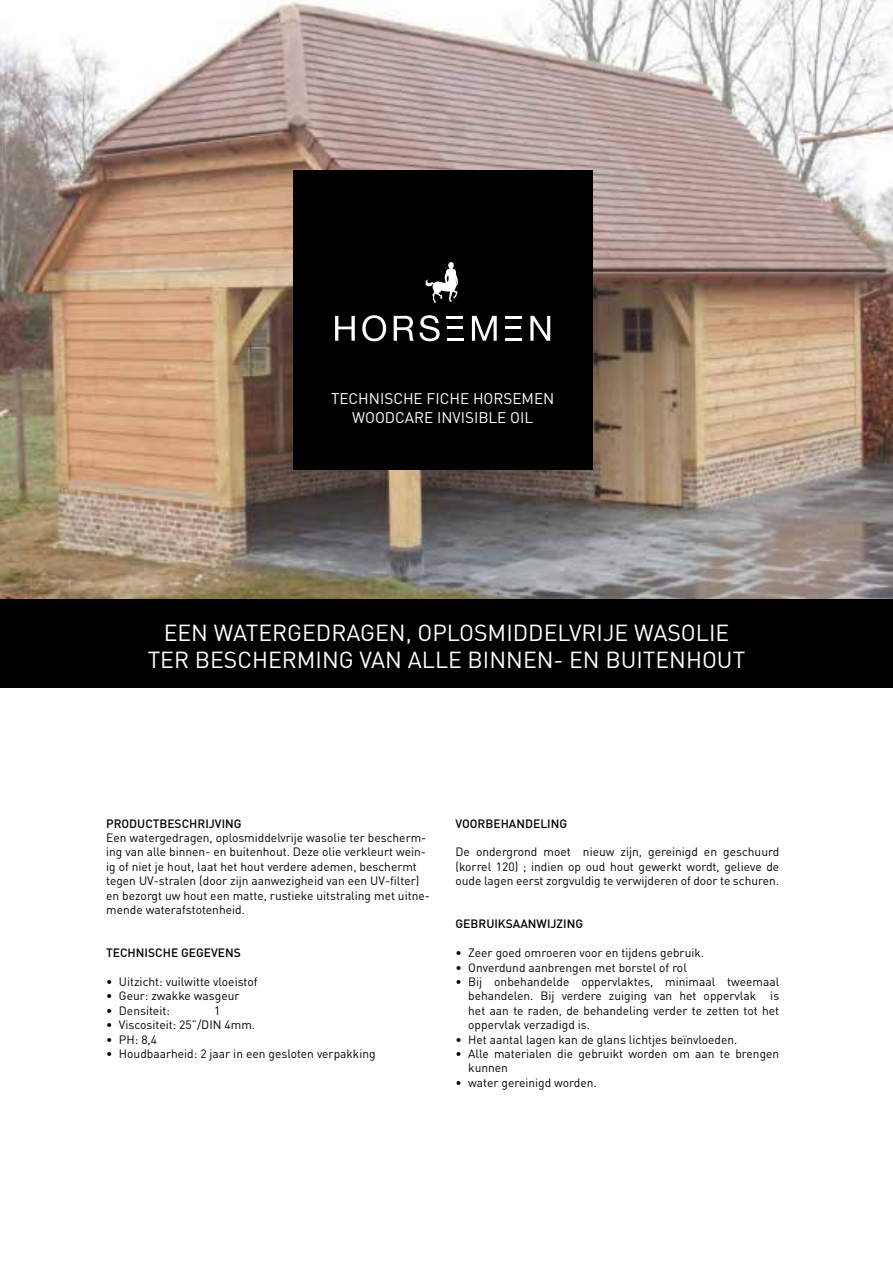
<style>
.page{position:relative;width:893px;height:1263px;background:#fff}
.page>*{position:absolute;margin:0;border:0;box-sizing:border-box;transform-origin:0 0}
.t1{font:22.95px/27.6px "DIN";color:#fff;text-align:center}
.t2{font:15.3px/18.3px "DIN";color:#fff;text-align:center}
.t3{font:12px/14.4px "DIN";color:#000}
.t4{font:500 12px "DIN";color:#000}
</style>
<div class="page">
<div style="left:0;top:584px;width:893px;height:103px;background:#000"></div>
<img style="left:0;top:0;width:893px;height:599px">
<div style="left:293px;top:170px;width:300px;height:300px;background:#000"></div>
<svg style="left:335px;top:316px;width:20px;height:25px"></svg>
<svg style="left:362px;top:315px;width:24px;height:26px"></svg>
<svg style="left:394px;top:316px;width:20px;height:25px"></svg>
<svg style="left:420px;top:315px;width:20px;height:26px"></svg>
<svg style="left:472px;top:316px;width:25px;height:25px"></svg>
<svg style="left:530px;top:316px;width:20px;height:25px"></svg>
<hr style="left:447px;top:338px;width:16px;height:3px;background:#fff">
<svg style="left:447px;top:327px;width:15px;height:2px"></svg>
<hr style="left:447px;top:316px;width:16px;height:3px;background:#fff">
<hr style="left:505px;top:338px;width:17px;height:3px;background:#fff">
<svg style="left:505px;top:327px;width:16px;height:2px"></svg>
<hr style="left:505px;top:316px;width:17px;height:3px;background:#fff">
<svg style="left:425px;top:262px;width:33px;height:41px"></svg>
<p class="t2" style="left:331px;top:389px;width:225px">TECHNISCHE FICHE HORSEMEN<br>WOODCARE INVISIBLE OIL</p>
<h1 class="t1" style="left:148px;top:618px;width:599px">EEN WATERGEDRAGEN, OPLOSMIDDELVRIJE WASOLIE<br>TER BESCHERMING VAN ALLE BINNEN- EN BUITENHOUT</h1>
<p class="t4" style="left:106px;top:815px;width:137px">PRODUCTBESCHRIJVING</p>
<p class="t3" style="left:106px;top:830px;width:325px">Een watergedragen, oplosmiddelvrije wasolie ter bescherm&shy;ing van alle binnen- en buitenhout. Deze olie verkleurt wein&shy;ig of niet je hout, laat het hout verdere ademen, beschermt tegen UV-stralen (door zijn aanwezigheid van een UV-filter) en bezorgt uw hout een matte, rustieke uitstraling met uitne&shy;mende waterafstotenheid.</p>
<p class="t4" style="left:106px;top:945px;width:136px">TECHNISCHE GEGEVENS</p>
<p class="t3" style="left:106px;top:974px;width:153px">• Uitzicht: vuilwitte vloeistof</p>
<p class="t3" style="left:106px;top:989px;width:135px">• Geur: zwakke wasgeur</p>
<p class="t3" style="left:106px;top:1003px;width:65px">• Densiteit:</p>
<p class="t3" style="left:214px;top:1003px;width:8px">1</p>
<p class="t3" style="left:106px;top:1017px;width:150px">• Viscositeit: 25”/DIN 4mm.</p>
<p class="t3" style="left:106px;top:1032px;width:52px">• PH: 8,4</p>
<p class="t3" style="left:106px;top:1046px;width:271px">• Houdbaarheid: 2 jaar in een gesloten verpakking</p>
<p class="t4" style="left:455px;top:815px;width:113px">VOORBEHANDELING</p>
<p class="t3" style="left:455px;top:845px;width:325px;text-align:justify">De ondergrond moet nieuw zijn, gereinigd en geschuurd (korrel 120) ; indien op oud hout gewerkt wordt, gelieve de oude lagen eerst zorgvuldig te verwijderen of door te schuren.</p>
<p class="t4" style="left:455px;top:916px;width:129px">GEBRUIKSAANWIJZING</p>
<p class="t3" style="left:455px;top:945px;width:250px">• Zeer goed omroeren voor en tijdens gebruik.</p>
<p class="t3" style="left:455px;top:960px;width:233px">• Onverdund aanbrengen met borstel of rol</p>
<p class="t3" style="left:468px;top:974px;width:313px;text-align:justify;text-indent:-13px">• Bij onbehandelde oppervlaktes, minimaal tweemaal behandelen. Bij verdere zuiging van het oppervlak is het aan te raden, de behandeling verder te zetten tot het oppervlak verzadigd is.</p>
<p class="t3" style="left:455px;top:1032px;width:283px">• Het aantal lagen kan de glans lichtjes beïnvloeden.</p>
<p class="t3" style="left:468px;top:1046px;width:313px;text-indent:-13px">• Alle materialen die gebruikt worden om aan te brengen kunnen</p>
<p class="t3" style="left:455px;top:1075px;width:143px">• water gereinigd worden.</p>
</div>
